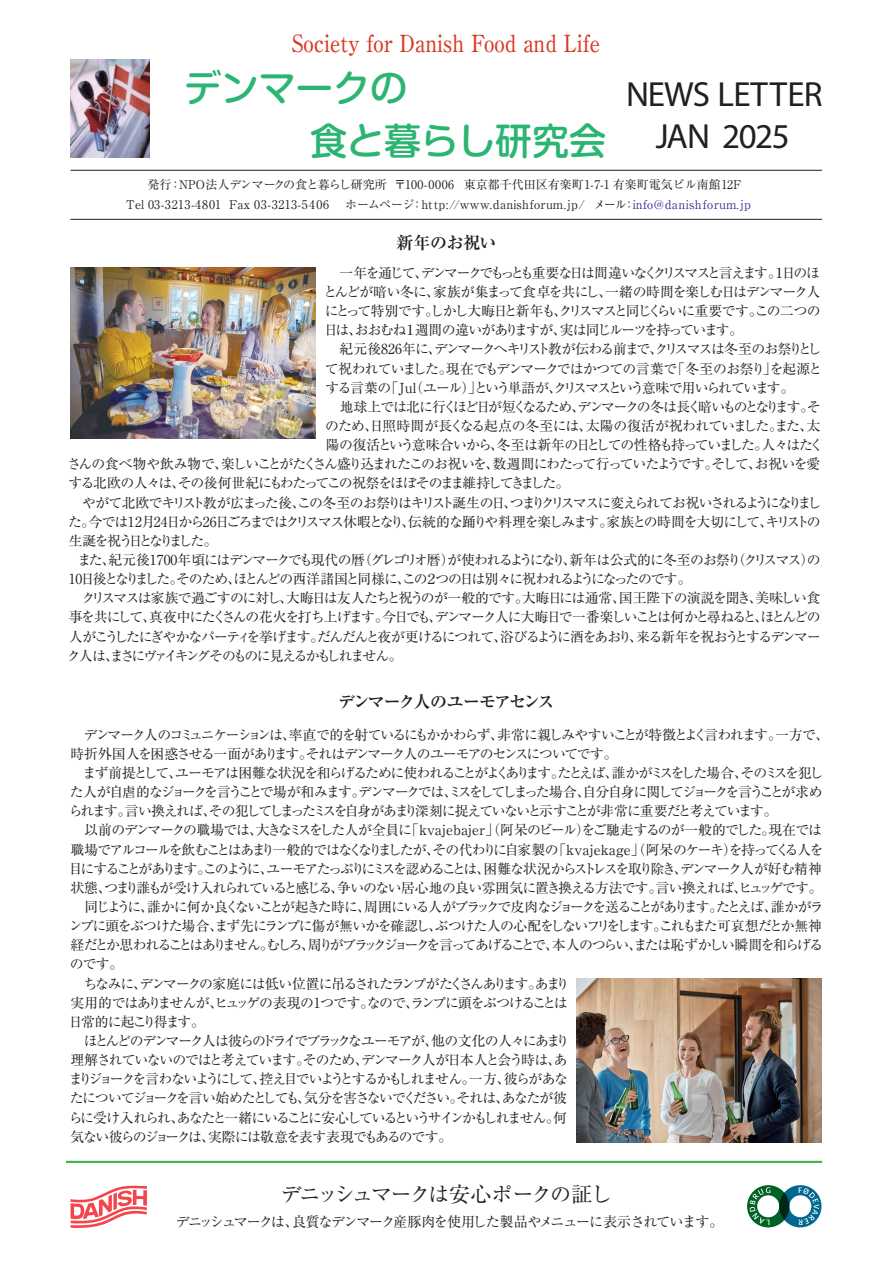
<style>
.page{position:relative;width:893px;height:1263px;background:#fff}
.page>*{position:absolute;margin:0;border:0;box-sizing:border-box;transform-origin:0 0}
.t1{font:500 37.2px "Shin M Go Pro";color:#2bb572}
.t2{font:500 37.05px "Shin M Go Pro";color:#2bb572}
.t3{font:34.95px/42px "Myriad Pro";letter-spacing:-.02em;color:#231f20;text-align:center}
.t4{font:500 23.55px "Ryumin Pro";color:#d8381e;scale:.87 1}
.t5{font:21px "Ryumin Pr 6 N";letter-spacing:-.1em;color:#231f20}
.t6{font:700 16.95px "Ryumin Pro";letter-spacing:-.12em;color:#231f20}
.t7{font:700 16.95px "Ryumin Pro";letter-spacing:-.06em;color:#231f20}
.t8{font:14.1px "Ryumin Pr 6 N";letter-spacing:-.1em;color:#231f20}
.t9{font:13.8px/19.2px "Ryumin Pr 6 N";letter-spacing:-.11em;color:#231f20}
.t10{font:13.8px "Ryumin Pr 6 N";letter-spacing:-.09em;color:#231f20}
.t11{font:13.8px "Ryumin Pr 6 N";letter-spacing:-.07em;color:#231f20}
.t12{font:13.8px "Ryumin Pr 6 N";letter-spacing:-.135em;color:#231f20}
.t13{font:13.8px "Ryumin Pr 6 N";letter-spacing:-.085em;color:#231f20}
.t14{font:13.8px "Ryumin Pr 6 N";letter-spacing:-.055em;color:#231f20}
.t15{font:13.8px "Ryumin Pr 6 N";letter-spacing:-.15em;color:#231f20}
.t16{font:13.8px "Ryumin Pr 6 N";letter-spacing:-.045em;color:#231f20}
.t17{font:13.8px "Ryumin Pr 6 N";letter-spacing:-.165em;color:#231f20}
.t18{font:13.8px "Ryumin Pr 6 N";letter-spacing:-.23em;color:#231f20}
.t19{font:12px/19.5px "Ryumin Pr 6 N";color:#231f20}
.t20{font:12px "Ryumin Pr 6 N";letter-spacing:.02em;color:#231f20}
.s1{color:#2e3092}
</style>
<div class="page">
<hr style="left:70px;top:170px;width:752px;height:1px;background:#231f20">
<hr style="left:70px;top:219px;width:752px;height:1px;background:#231f20">
<hr style="left:66px;top:1161px;width:756px;height:2px;background:#3ab54a">
<svg style="left:747px;top:1185px;width:74px;height:42px"></svg>
<svg style="left:70px;top:1185px;width:77px;height:43px"></svg>
<img style="left:70px;top:60px;width:79px;height:97px">
<img style="left:576px;top:979px;width:245px;height:163px">
<img style="left:70px;top:267px;width:245px;height:172px">
<h3 class="t4" style="left:292px;top:25px;width:356px">Society for Danish Food and Life</h3>
<h1 class="t1" style="left:184px;top:57px;width:225px">デンマークの</h1>
<h2 class="t2" style="left:273px;top:111px;width:335px">　食と暮らし研究会</h2>
<h3 class="t3" style="left:626px;top:73px;width:198px">NEWS LETTER<br>JAN 2025</h3>
<p class="t19" style="left:126px;top:174px;width:617px;text-indent:22px">発行：NPO法人デンマークの食と暮らし研究所〒100-0006 東京都千代田区有楽町1-7-1 有楽町電気ビル南館12F<br>Tel 03-3213-4801 Fax 03-3213-5406</p>
<p class="t20" style="left:345px;top:195px;width:407px">ホームページ：http://www.danishforum.jp/ メール：<span class="s1">info@danishforum.jp</span></p>
<p class="t7" style="left:397px;top:229px;width:101px">新年のお祝い</p>
<p class="t9" style="left:324px;top:262px;width:500px">　一年を通じて、デンマークでもっとも重要な日は間違いなくクリスマスと言えます。１日のほとんどが暗い冬に、家族が集まって食卓を共にし、一緒の時間を楽しむ日はデンマーク人にとって特別です。しかし大晦日と新年も、クリスマスと同じくらいに重要です。この二つの日は、おおむね１週間の違いがありますが、実は同じルーツを持っています。<br>　紀元後826年に、デンマークへキリスト教が伝わる前まで、クリスマスは冬至のお祭りとして祝われていました。現在でもデンマークではかつての言葉で「冬至のお祭り」を起源とする言葉の「Jul（ユール）」という単語が、クリスマスという意味で用いられています。</p>
<p class="t15" style="left:340px;top:396px;width:482px">地球上では北に行くほど日が短くなるため、デンマークの冬は長く暗いものとなります。そ</p>
<p class="t16" style="left:325px;top:415px;width:497px">のため、日照時間が長くなる起点の冬至には、太陽の復活が祝われていました。また、太</p>
<p class="t10" style="left:326px;top:434px;width:499px">陽の復活という意味合いから、冬至は新年の日としての性格も持っていました。人々はたく</p>
<p class="t13" style="left:67px;top:453px;width:755px">さんの食べ物や飲み物で、楽しいことがたくさん盛り込まれたこのお祝いを、数週間にわたって行っていたようです。そして、お祝いを愛</p>
<p class="t9" style="left:69px;top:473px;width:502px">する北欧の人々は、その後何世紀にもわたってこの祝祭をほぼそのまま維持してきました。</p>
<p class="t12" style="left:69px;top:491px;width:754px">　やがて北欧でキリスト教が広まった後、この冬至のお祭りはキリスト誕生の日、つまりクリスマスに変えられてお祝いされるようになりまし</p>
<p class="t9" style="left:68px;top:511px;width:754px">た。今では12月24日から26日ごろまではクリスマス休暇となり、伝統的な踊りや料理を楽しみます。家族との時間を大切にして、キリストの</p>
<p class="t18" style="left:69px;top:530px;width:150px">生誕を祝う日となりました。</p>
<p class="t11" style="left:77px;top:549px;width:745px">また、紀元後1700年頃にはデンマークでも現代の暦（グレゴリオ暦）が使われるようになり、新年は公式的に冬至のお祭り（クリスマス）の</p>
<p class="t9" style="left:69px;top:569px;width:624px">10日後となりました。そのため、ほとんどの西洋諸国と同様に、この２つの日は別々に祝われるようになったのです。</p>
<p class="t14" style="left:82px;top:587px;width:740px">クリスマスは家族で過ごすのに対し、大晦日は友人たちと祝うのが一般的です。大晦日には通常、国王陛下の演説を聞き、美味しい食</p>
<p class="t9" style="left:69px;top:607px;width:754px">事を共にして、真夜中にたくさんの花火を打ち上げます。今日でも、デンマーク人に大晦日で一番楽しいことは何かと尋ねると、ほとんどの</p>
<p class="t10" style="left:69px;top:625px;width:754px">人がこうしたにぎやかなパーティを挙げます。だんだんと夜が更けるにつれて、浴びるように酒をあおり、来る新年を祝おうとするデンマー</p>
<p class="t17" style="left:67px;top:645px;width:337px">ク人は、まさにヴァイキングそのものに見えるかもしれません。</p>
<p class="t6" style="left:338px;top:688px;width:218px">デンマーク人のユーモアセンス</p>
<p class="t9" style="left:69px;top:724px;width:762px">　デンマーク人のコミュニケーションは、率直で的を射ているにもかかわらず、非常に親しみやすいことが特徴とよく言われます。一方で、時折外国人を困惑させる一面があります。それはデンマーク人のユーモアのセンスについてです。<br>　まず前提として、ユーモアは困難な状況を和らげるために使われることがよくあります。たとえば、誰かがミスをした場合、そのミスを犯した人が自虐的なジョークを言うことで場が和みます。デンマークでは、ミスをしてしまった場合、自分自身に関してジョークを言うことが求められます。言い換えれば、その犯してしまったミスを自身があまり深刻に捉えていないと示すことが非常に重要だと考えています。<br>　以前のデンマークの職場では、大きなミスをした人が全員に「kvajebajer」（阿呆のビール）をご馳走するのが一般的でした。現在では職場でアルコールを飲むことはあまり一般的ではなくなりましたが、その代わりに自家製の「kvajekage」（阿呆のケーキ）を持ってくる人を目にすることがあります。このように、ユーモアたっぷりにミスを認めることは、困難な状況からストレスを取り除き、デンマーク人が好む精神状態、つまり誰もが受け入れられていると感じる、争いのない居心地の良い雰囲気に置き換える方法です。言い換えれば、ヒュッゲです。　同じように、誰かに何か良くないことが起きた時に、周囲にいる人がブラックで皮肉なジョークを送ることがあります。たとえば、誰かがランプに頭をぶつけた場合、まず先にランプに傷が無いかを確認し、ぶつけた人の心配をしないフリをします。これもまた可哀想だとか無神経だとか思われることはありません。むしろ、周りがブラックジョークを言ってあげることで、本人のつらい、または恥ずかしい瞬間を和らげるのです。<br>　ちなみに、デンマークの家庭には低い位置に吊るされたランプがたくさんあります。あまり<br>実用的ではありませんが、ヒュッゲの表現の1つです。なので、ランプに頭をぶつけることは<br>日常的に起こり得ます。<br>　ほとんどのデンマーク人は彼らのドライでブラックなユーモアが、他の文化の人々にあまり<br>理解されていないのではと考えています。そのため、デンマーク人が日本人と会う時は、あ<br>まりジョークを言わないようにして、控え目でいようとするかもしれません。一方、彼らがあな<br>たについてジョークを言い始めたとしても、気分を害さないでください。それは、あなたが彼<br>らに受け入れられ、あなたと一緒にいることに安心しているというサインかもしれません。何<br>気ない彼らのジョークは、実際には敬意を表す表現でもあるのです。</p>
<h3 class="t5" style="left:281px;top:1178px;width:333px">デニッシュマークは安心ポークの証し</h3>
<p class="t8" style="left:176px;top:1211px;width:549px">デニッシュマークは、良質なデンマーク産豚肉を使用した製品やメニューに表示されています。</p>
</div>
